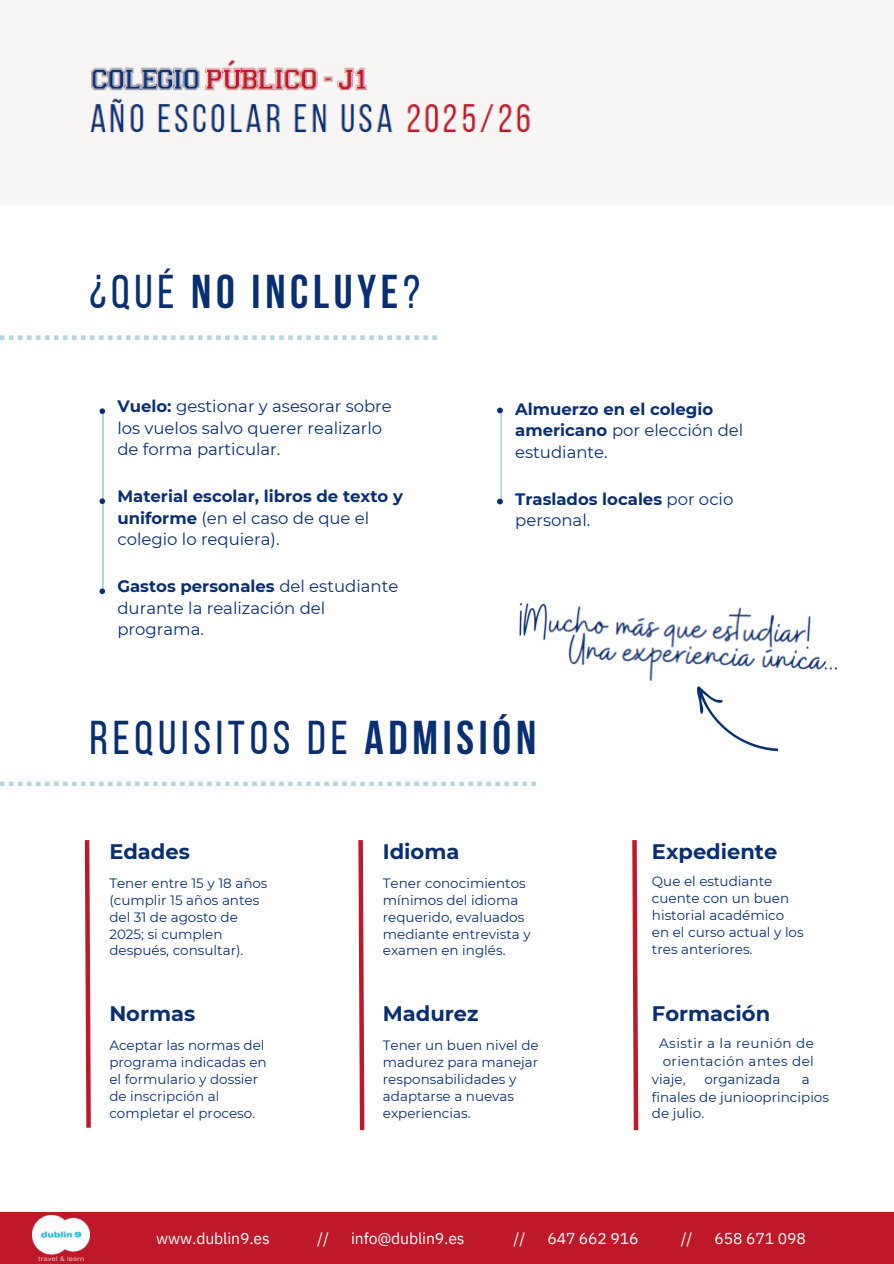
<style>
.page{position:relative;width:894px;height:1264px;background:#fff}
.page>*{position:absolute;margin:0;border:0;box-sizing:border-box;transform-origin:0 0}
.t1{font:47.25px "Bebas Neue";letter-spacing:.1em;color:#082f72}
.t2{font:700 47.25px "Bebas Neue";letter-spacing:.1em;color:#082f72}
.t3{font:700 21px "Montserrat";color:#082f72}
.t4{font:700 16.5px/21.3px "Montserrat";color:#082f72}
.t5{font:16.5px/21.3px "Montserrat";color:#082f72}
.t6{font:15.75px "IBM Plex Sans";letter-spacing:-.01em;color:#fff}
.t7{font:13.5px/16.8px "Montserrat";color:#082f72}
.t8{font:13.5px/18px "Montserrat";letter-spacing:.03em;color:#082f72}
.s1{font-weight:400}
.s2{font-weight:700}
</style>
<div class="page">
<svg style="left:85px;top:840px;width:6px;height:287px;background:#ce515e"></svg>
<hr style="left:102px;top:410px;width:2px;height:182px;background:#b1d4e0">
<svg style="left:99px;top:408px;width:6px;height:6px"></svg>
<svg style="left:99px;top:498px;width:6px;height:6px"></svg>
<svg style="left:99px;top:588px;width:6px;height:6px"></svg>
<svg style="left:0;top:335px;width:437px;height:5px"></svg>
<svg style="left:358px;top:840px;width:6px;height:290px;background:#cf5360"></svg>
<svg style="left:0;top:781px;width:535px;height:5px"></svg>
<img style="left:496px;top:407px;width:8px;height:98px">
<svg style="left:632px;top:840px;width:6px;height:290px;background:#cf525f"></svg>
<div style="left:0;top:0;width:893px;height:204px;background:#f7f6f4"></div>
<svg style="left:697px;top:686px;width:81px;height:65px"></svg>
<div style="left:0;top:1212px;width:893px;height:51px;background:#bf1829"></div>
<img style="left:32px;top:1215px;width:58px;height:45px">
<img style="left:90px;top:60px;width:440px;height:73px">
<img style="left:519px;top:603px;width:319px;height:78px">
<p class="t2" style="left:89px;top:272px;width:332px"><span class="s1">¿qUÉ</span> NO INCLUYE<span class="s1">?</span></p>
<p class="t5" style="left:117px;top:395px;width:276px"><span class="s2">Vuelo:</span> gestionar y asesorar sobre los vuelos salvo querer realizarlo de forma particular.</p>
<p class="t4" style="left:117px;top:486px;width:287px">Material escolar, libros de texto y uniforme <span class="s1">(en el caso de que el colegio lo requiera).</span></p>
<p class="t5" style="left:117px;top:575px;width:282px"><span class="s2">Gastos personales</span> del estudiante durante la realización del programa.</p>
<p class="t4" style="left:515px;top:398px;width:229px">Almuerzo en el colegio americano <span class="s1">por elección del estudiante.</span></p>
<p class="t4" style="left:515px;top:488px;width:219px">Traslados locales <span class="s1">por ocio personal.</span></p>
<h2 class="t1" style="left:89px;top:718px;width:448px">REQUISITOS DE <span class="s2">ADMISIÓN</span></h2>
<p class="t3" style="left:109px;top:838px;width:82px">Edades</p>
<p class="t7" style="left:109px;top:874px;width:160px">Tener entre 15 y 18 años (cumplir 15 años antes del 31 de agosto de<br>2025; si cumplen después, consultar).</p>
<p class="t3" style="left:383px;top:838px;width:78px">Idioma</p>
<p class="t7" style="left:383px;top:874px;width:149px">Tener conocimientos mínimos del idioma requerido, evaluados mediante entrevista y examen en inglés.</p>
<p class="t3" style="left:651px;top:838px;width:127px">Expediente</p>
<p class="t7" style="left:651px;top:872px;width:153px">Que el estudiante cuente con un buen historial académico en el curso actual y los tres anteriores.</p>
<p class="t3" style="left:109px;top:1000px;width:87px">Normas</p>
<h6 class="t7" style="left:109px;top:1037px;width:159px">Aceptar las normas del programa indicadas en el formulario y dossier de inscripción al completar el proceso.</h6>
<p class="t3" style="left:383px;top:1000px;width:97px">Madurez</p>
<p class="t3" style="left:651px;top:1000px;width:120px">Formación</p>
<h6 class="t7" style="left:383px;top:1037px;width:157px">Tener un buen nivel de madurez para manejar responsabilidades y adaptarse a nuevas experiencias.</h6>
<h6 class="t8" style="left:659px;top:1034px;width:156px">Asistir a la reunión de orientación antes del</h6>
<p class="t7" style="left:651px;top:1071px;width:35px">viaje,</p>
<h6 class="t7" style="left:704px;top:1071px;width:77px">organizada</h6>
<h6 class="t7" style="left:801px;top:1071px;width:9px">a</h6>
<p class="t7" style="left:651px;top:1089px;width:178px">finales de juniooprincipios</p>
<h6 class="t7" style="left:651px;top:1104px;width:54px">de julio.</h6>
<p class="t6" style="left:156px;top:1227px;width:115px">www.dublin9.es</p>
<p class="t6" style="left:317px;top:1227px;width:13px">//</p>
<p class="t6" style="left:351px;top:1227px;width:115px">info@dublin9.es</p>
<p class="t6" style="left:513px;top:1227px;width:13px">//</p>
<p class="t6" style="left:547px;top:1227px;width:93px">647 662 916</p>
<p class="t6" style="left:680px;top:1227px;width:13px">//</p>
<p class="t6" style="left:714px;top:1227px;width:93px">658 671 098</p>
</div>
